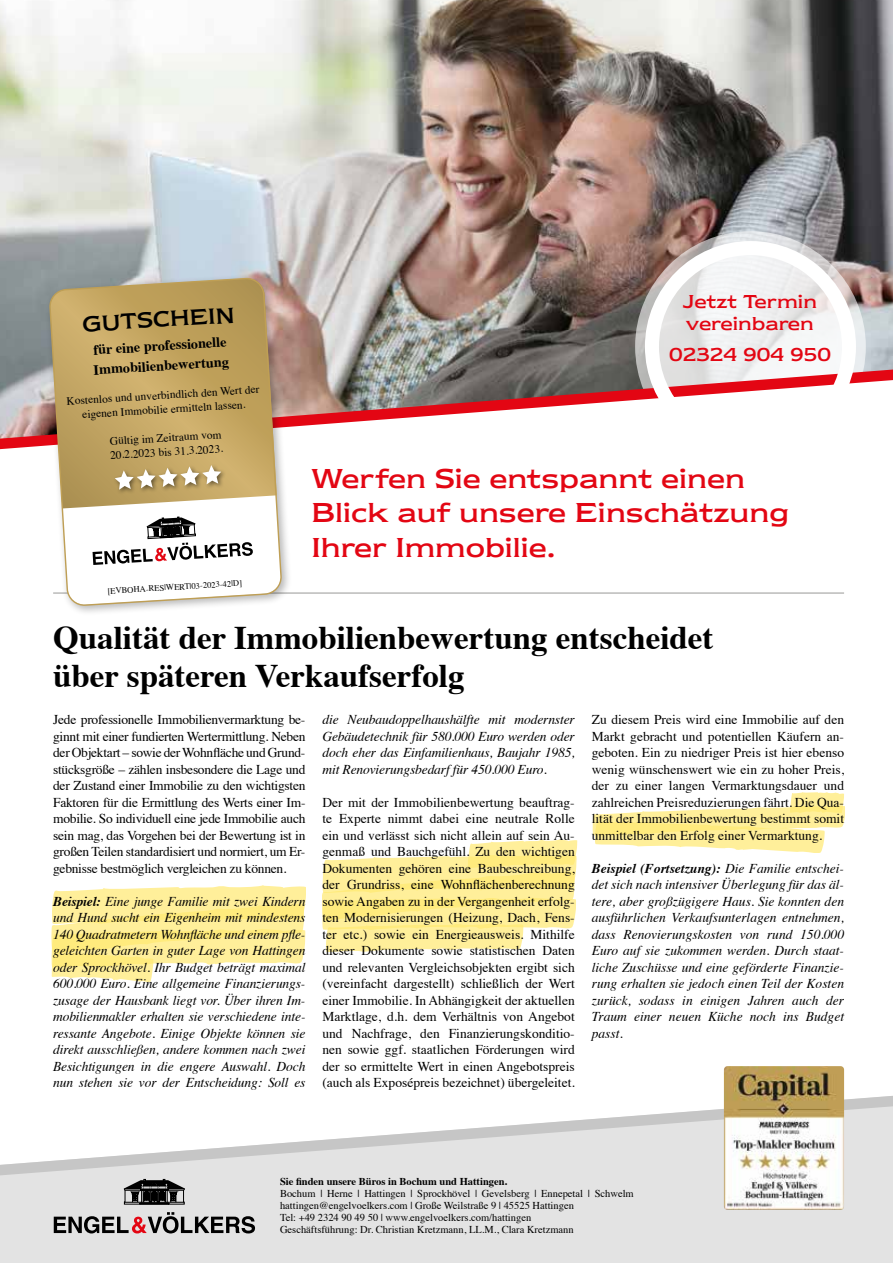
<style>
.page{position:relative;width:893px;height:1263px;background:#fff}
.page>*{position:absolute;margin:0;border:0;box-sizing:border-box;transform-origin:0 0}
.t1{font:700 33px/37.5px "Times";color:#000}
.t2{font:28.5px/34.5px "Newtext ITC Std";color:#e30613}
.t3{font:22.8px "Newtext ITC Std";color:#000}
.t4{font:19.5px/22.5px "Newtext ITC Std";color:#e30613}
.t5{font:700 14.25px/19.8px "Times";color:#000}
.t6{font:13.5px/16.5px "Times";color:#000;text-align:justify}
.t7{font:italic 13.5px/16.5px "Times";letter-spacing:-.01em;color:#000;text-align:justify}
.t8{font:11.4px/14.2px "Times";color:#000;text-align:center}
.t9{font:10.5px/12px "Times";color:#000}
.t10{font:700 10.5px "Times";color:#000}
.t11{font:8.55px "Times";color:#000}
.s1{font-weight:700}
</style>
<div class="page">
<svg style="left:592px;top:792px;width:253px;height:61px"></svg>
<svg style="left:322px;top:839px;width:256px;height:113px"></svg>
<svg style="left:51px;top:885px;width:255px;height:98px"></svg>
<div style="left:0;top:1185px;width:893px;height:78px;background:#e3e3e3"></div>
<hr style="left:53px;top:592px;width:791px;height:1px;background:#9d9d9c">
<img style="left:0;top:0;width:893px;height:357px">
<svg style="left:643px;top:240px;width:214px;height:213px"></svg>
<div style="left:635px;top:231px;width:231px;height:231px;border:17px solid #fff;border-radius:50%"></div>
<svg style="left:652px;top:248px;width:197px;height:197px;fill:#f1f2f3"></svg>
<svg style="left:0;top:357px;width:893px;height:102px"></svg>
<svg style="left:0;top:1084px;width:893px;height:101px"></svg>
<div style="left:45px;top:273px;width:247px;height:343px;background:#000;opacity:.28"></div>
<svg style="left:49px;top:278px;width:233px;height:328px"></svg>
<img style="left:724px;top:1066px;width:120px;height:144px">
<svg style="left:54px;top:1212px;width:201px;height:21px"></svg>
<svg style="left:124px;top:1179px;width:61px;height:26px"></svg>
<div style="left:645px;top:241px;width:211px;height:211px;border:14px solid #fff;border-radius:50%"></div>
<h3 class="t3" style="left:82px;top:310px;width:154px;rotate:-3deg">GUTSCHEIN</h3>
<p class="t5" style="left:92px;top:339px;width:137px;rotate:-4deg">für eine professionelle<br>Immobilienbewertung</p>
<p class="t8" style="left:66px;top:394px;width:194px;rotate:-4deg">Kostenlos und unverbindlich den Wert der eigenen Immobilie ermitteln lassen.</p>
<p class="t8" style="left:109px;top:433px;width:115px;text-align:left;rotate:-4deg">Gültig im Zeitraum vom<br>20.2.2023 bis 31.3.2023.</p>
<p class="t11" style="left:107px;top:584px;width:136px;rotate:-4deg">[EVBOHA-RES|WERT|03-2023-42|D]</p>
<h3 class="t4" style="left:683px;top:289px;width:135px">Jetzt Termin vereinbaren</h3>
<h3 class="t4" style="left:669px;top:342px;width:164px">02324 904 950</h3>
<h2 class="t2" style="left:311px;top:460px;width:479px">Werfen Sie entspannt einen<br>Blick auf unsere Einschätzung<br>Ihrer Immobilie.</h2>
<h1 class="t1" style="left:53px;top:616px;width:662px">Qualität der Immobilienbewertung entscheidet über späteren Verkaufserfolg</h1>
<p class="t6" style="left:53px;top:710px;width:254px">Jede professionelle Immobilienvermarktung be&shy;ginnt mit einer fundierten Wertermittlung. Neben der Objektart – sowie der Wohnfläche und Grund&shy;stücksgröße – zählen insbesondere die Lage und der Zustand einer Immobilie zu den wichtigsten Faktoren für die Ermittlung des Werts einer Im&shy;mobilie. So individuell eine jede Immobilie auch sein mag, das Vorgehen bei der Bewertung ist in großen Teilen standardisiert und normiert, um Er&shy;gebnisse bestmöglich vergleichen zu können.</p>
<p class="t7" style="left:53px;top:892px;width:254px"><span class="s1">Beispiel:</span> Eine junge Familie mit zwei Kindern und Hund sucht ein Eigenheim mit mindestens 140 Quadratmetern Wohnfläche und einem pfle&shy;geleichten Garten in guter Lage von Hattingen oder Sprockhövel. Ihr Budget beträgt maximal 600.000 Euro. Eine allgemeine Finanzierungs&shy;zusage der Hausbank liegt vor. Über ihren Im&shy;mobilienmakler erhalten sie verschiedene inte&shy;ressante Angebote. Einige Objekte können sie direkt ausschließen, andere kommen nach zwei Besichtigungen in die engere Auswahl. Doch nun stehen sie vor der Entscheidung: Soll es</p>
<p class="t7" style="left:322px;top:711px;width:254px">die Neubaudoppelhaushälfte mit modernster Gebäudetechnik für 580.000 Euro werden oder doch eher das Einfamilienhaus, Baujahr 1985, mit Renovierungsbedarf für 450.000 Euro.</p>
<p class="t6" style="left:322px;top:793px;width:254px">Der mit der Immobilienbewertung beauftrag&shy;te Experte nimmt dabei eine neutrale Rolle ein und verlässt sich nicht allein auf sein Au&shy;genmaß und Bauchgefühl. Zu den wichtigen Dokumenten gehören eine Baubeschreibung, der Grundriss, eine Wohnflächenberechnung sowie Angaben zu in der Vergangenheit erfolg&shy;ten Modernisierungen (Heizung, Dach, Fens&shy;ter etc.) sowie ein Energieausweis. Mithilfe dieser Dokumente sowie statistischen Daten und relevanten Vergleichsobjekten ergibt sich (vereinfacht dargestellt) schließlich der Wert einer Immobilie. In Abhängigkeit der aktuellen Marktlage, d.h. dem Verhältnis von Angebot und Nachfrage, den Finanzierungskonditio&shy;nen sowie ggf. staatlichen Förderungen wird der so ermittelte Wert in einen Angebotspreis (auch als Exposépreis bezeichnet) übergeleitet.</p>
<p class="t6" style="left:592px;top:710px;width:254px">Zu diesem Preis wird eine Immobilie auf den Markt gebracht und potentiellen Käufern an&shy;geboten. Ein zu niedriger Preis ist hier ebenso wenig wünschenswert wie ein zu hoher Preis, der zu einer langen Vermarktungsdauer und zahlreichen Preisreduzierungen fährt. Die Qua&shy;lität der Immobilienbewertung bestimmt somit unmittelbar den Erfolg einer Vermarktung.</p>
<p class="t7" style="left:592px;top:859px;width:254px"><span class="s1">Beispiel (Fortsetzung):</span> Die Familie entschei&shy;det sich nach intensiver Überlegung für das äl&shy;tere, aber großzügigere Haus. Sie konnten den ausführlichen Verkaufsunterlagen entnehmen, dass Renovierungskosten von rund 150.000<br>Euro auf sie zukommen werden. Durch staat&shy;liche Zuschüsse und eine geförderte Finanzie&shy;rung erhalten sie jedoch einen Teil der Kosten zurück, sodass in einigen Jahren auch der Traum einer neuen Küche noch ins Budget passt.</p>
<p class="t10" style="left:280px;top:1172px;width:229px">Sie finden unsere Büros in Bochum und Hattingen.</p>
<p class="t9" style="left:280px;top:1187px;width:355px">Bochum | Herne | Hattingen | Sprockhövel | Gevelsberg | Ennepetal | Schwelm hattingen@engelvoelkers.com | Große Weilstraße 9 | 45525 Hattingen<br>Tel: +49 2324 90 49 50 | www.engelvoelkers.com/hattingen<br>Geschäftsführung: Dr. Christian Kretzmann, LL.M., Clara Kretzmann</p>
</div>
